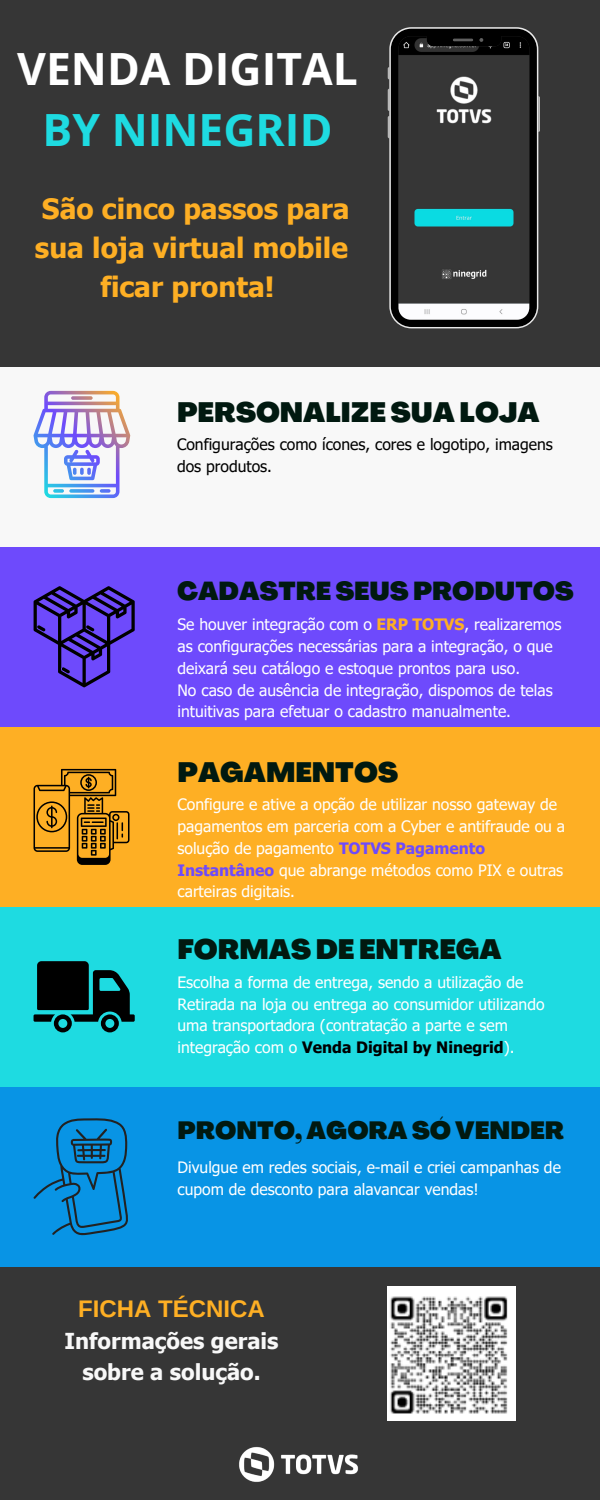
<style>
.page{position:relative;width:600px;height:1500px;background:#363636}
.page>*{position:absolute;margin:0;border:0;box-sizing:border-box;transform-origin:0 0}
.t1{font:700 44.4px "Open Sans";color:#fff}
.t2{font:700 44.4px "Open Sans";color:#1edbe1}
.t3{font:700 28px/39px "Tahoma";color:#feaf24;text-align:center}
.t4{font:900 27.5px "Agrandir";color:#011910}
.t5{font:900 25.5px "Agrandir";color:#011910}
.t6{font:900 24.5px "Agrandir";color:#011910}
.t7{font:700 24px "Arimo";color:#feaf24}
.t8{font:700 22px/30.8px "Tahoma";color:#f8f8f8;text-align:center}
.t9{font:15.7px/21.8px "Tahoma";color:#fff}
.t10{font:15.7px/21.8px "Tahoma";color:#000}
.s1{font-weight:700;color:#feaf24}
.s2{font-weight:700;color:#6e4afc}
.s3{font-weight:700;color:#000}
</style>
<div class="page">
<div style="left:0;top:367px;width:600px;height:180px;background:#f8f8f8"></div>
<div style="left:0;top:727px;width:600px;height:180px;background:#feaf24"></div>
<div style="left:0;top:547px;width:600px;height:180px;background:#6e4afc"></div>
<div style="left:0;top:907px;width:600px;height:180px;background:#1edbe1"></div>
<div style="left:0;top:1087px;width:600px;height:180px;background:#0894e5"></div>
<svg style="left:388px;top:67px;width:1px;height:12px"></svg>
<svg style="left:388px;top:89px;width:1px;height:49px"></svg>
<svg style="left:538px;top:96px;width:2px;height:36px"></svg>
<svg style="left:389px;top:27px;width:149px;height:301px"></svg>
<svg style="left:34px;top:391px;width:96px;height:107px"></svg>
<svg style="left:34px;top:586px;width:101px;height:101px"></svg>
<svg style="left:34px;top:769px;width:96px;height:96px"></svg>
<svg style="left:34px;top:961px;width:101px;height:71px"></svg>
<svg style="left:34px;top:1118px;width:94px;height:117px"></svg>
<img style="left:388px;top:1287px;width:128px;height:134px">
<img style="left:239px;top:1447px;width:119px;height:35px">
<p class="t1" style="left:17px;top:38px;width:342px">VENDA DIGITAL</p>
<p class="t2" style="left:43px;top:99px;width:291px">BY NINEGRID</p>
<p class="t3" style="left:35px;top:189px;width:316px">São cinco passos para sua loja virtual mobile ficar pronta!</p>
<p class="t4" style="left:177px;top:401px;width:364px">PERSONALIZE SUA LOJA</p>
<p class="t10" style="left:177px;top:433px;width:377px">Configurações como ícones, cores e logotipo, imagens dos produtos.</p>
<p class="t5" style="left:177px;top:581px;width:398px">CADASTRE SEUS PRODUTOS</p>
<p class="t9" style="left:178px;top:613px;width:385px">Se houver integração com o <span class="s1">ERP TOTVS</span>, realizaremos as configurações necessárias para a integração, o que deixará seu catálogo e estoque prontos para uso.</p>
<p class="t9" style="left:178px;top:679px;width:377px">No caso de ausência de integração, dispomos de telas intuitivas para efetuar o cadastro manualmente.</p>
<p class="t4" style="left:178px;top:761px;width:222px">PAGAMENTOS</p>
<p class="t9" style="left:178px;top:793px;width:389px">Configure e ative a opção de utilizar nosso gateway de pagamentos em parceria com a Cyber e antifraude ou a solução de pagamento <span class="s2">TOTVS Pagamento Instantâneo</span> que abrange métodos como PIX e outras carteiras digitais.</p>
<p class="t4" style="left:178px;top:939px;width:326px">FORMAS DE ENTREGA</p>
<p class="t9" style="left:178px;top:971px;width:369px">Escolha a forma de entrega, sendo a utilização de Retirada na loja ou entrega ao consumidor utilizando uma transportadora (contratação a parte e sem integração com o <span class="s3">Venda Digital by Ninegrid</span>).</p>
<p class="t6" style="left:178px;top:1121px;width:388px">PRONTO, AGORA SÓ VENDER</p>
<p class="t9" style="left:178px;top:1156px;width:385px">Divulgue em redes sociais, e-mail e criei campanhas de cupom de desconto para alavancar vendas!</p>
<p class="t7" style="left:78px;top:1296px;width:188px">FICHA TÉCNICA</p>
<p class="t8" style="left:65px;top:1325px;width:215px">Informações gerais sobre a solução.</p>
</div>
